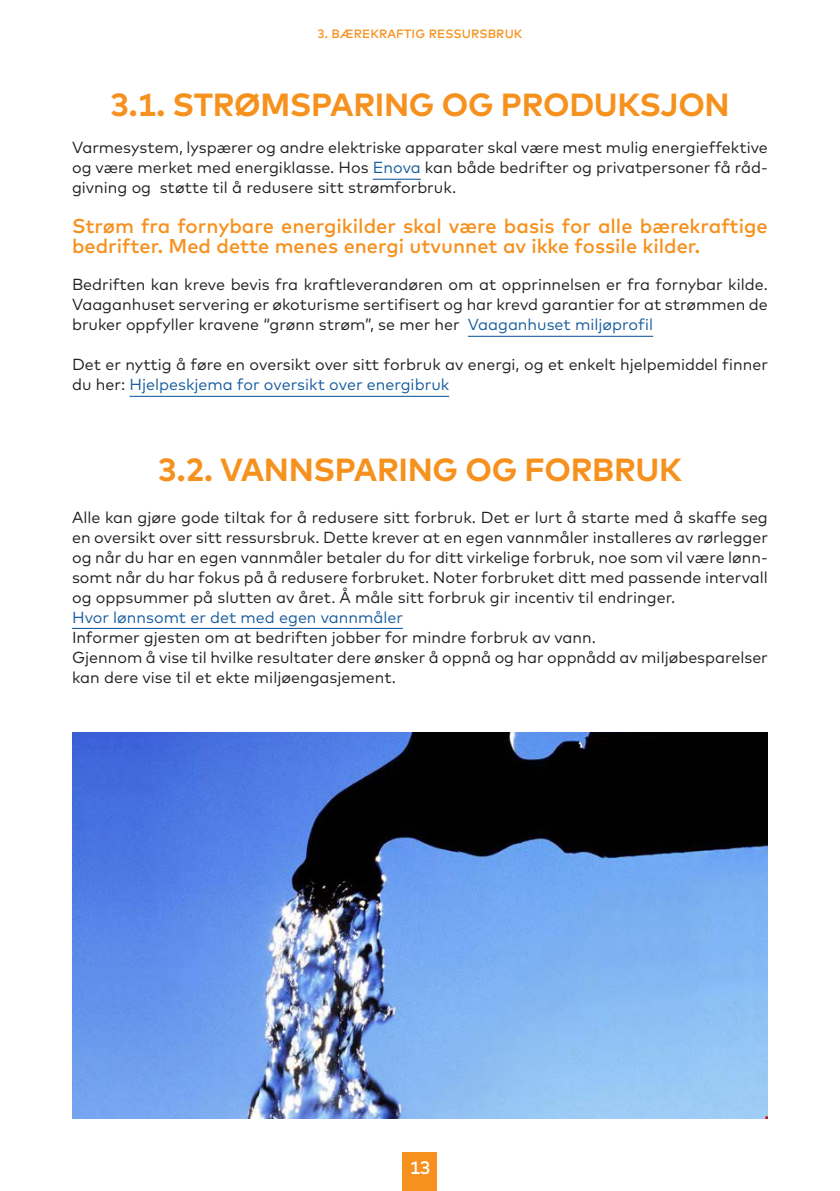
<style>
.page{position:relative;width:840px;height:1191px;background:#fff}
.page>*{position:absolute;margin:0;border:0;box-sizing:border-box;transform-origin:0 0}
.t1{font:700 32px "Mark";letter-spacing:-.01em;color:#f6911e}
.t2{font:500 20px/20px "Mark";color:#f6911e}
.t3{font:500 18px "Mark";color:#fff}
.t4{font:16px/20px "Mark";color:#231f20;text-align:justify}
.t5{font:16px "Mark";color:#175d9e}
.t6{font:500 12px "Mark";letter-spacing:.01em;color:#f6911e}
.s1{color:#175d9e}
</style>
<div class="page">
<div style="left:403px;top:1152px;width:34px;height:39px;background:#f6911e"></div>
<hr style="left:372px;top:179px;width:48px;height:1px;background:#175d9e">
<hr style="left:467px;top:336px;width:186px;height:1px;background:#175d9e">
<hr style="left:129px;top:396px;width:320px;height:1px;background:#175d9e">
<hr style="left:72px;top:628px;width:331px;height:1px;background:#175d9e">
<img style="left:72px;top:732px;width:695px;height:387px">
<p class="t6" style="left:317px;top:26px;width:206px">3. BÆREKRAFTIG RESSURSBRUK</p>
<p class="t1" style="left:110px;top:84px;width:620px">3.1. STRØMSPARING OG PRODUKSJON</p>
<p class="t4" style="left:72px;top:137px;width:697px">Varmesystem, lyspærer og andre elektriske apparater skal være mest mulig energieffektive og være merket med energiklasse. Hos <span class="s1">Enova</span> kan både bedrifter og privatpersoner få råd&shy;givning og støtte til å redusere sitt strømforbruk.</p>
<p class="t2" style="left:72px;top:216px;width:696px">Strøm fra fornybare energikilder skal være basis for alle bærekraftige bedrifter. Med dette menes energi utvunnet av ikke fossile kilder.</p>
<p class="t4" style="left:72px;top:274px;width:697px">Bedriften kan kreve bevis fra kraftleverandøren om at opprinnelsen er fra fornybar kilde.<br>Vaaganhuset servering er økoturisme sertifisert og har krevd garantier for at strømmen de bruker oppfyller kravene “grønn strøm”, se mer her <span class="s1">Vaaganhuset miljøprofil</span></p>
<p class="t4" style="left:72px;top:354px;width:697px">Det er nyttig å føre en oversikt over sitt forbruk av energi, og et enkelt hjelpemiddel finner du her: <span class="s1">Hjelpeskjema for oversikt over energibruk</span></p>
<p class="t1" style="left:158px;top:449px;width:525px">3.2. VANNSPARING OG FORBRUK</p>
<p class="t4" style="left:72px;top:506px;width:697px">Alle kan gjøre gode tiltak for å redusere sitt forbruk. Det er lurt å starte med å skaffe seg en oversikt over sitt ressursbruk. Dette krever at en egen vannmåler installeres av rørlegger og når du har en egen vannmåler betaler du for ditt virkelige forbruk, noe som vil være lønn&shy;somt når du har fokus på å redusere forbruket. Noter forbruket ditt med passende intervall og oppsummer på slutten av året. Å måle sitt forbruk gir incentiv til endringer.</p>
<p class="t5" style="left:72px;top:607px;width:332px">Hvor lønnsomt er det med egen vannmåler</p>
<p class="t4" style="left:72px;top:626px;width:525px">Informer gjesten om at bedriften jobber for mindre forbruk av vann.</p>
<p class="t4" style="left:72px;top:646px;width:697px">Gjennom å vise til hvilke resultater dere ønsker å oppnå og har oppnådd av miljøbesparelser kan dere vise til et ekte miljøengasjement.</p>
<p class="t3" style="left:409px;top:1156px;width:23px">13</p>
</div>
